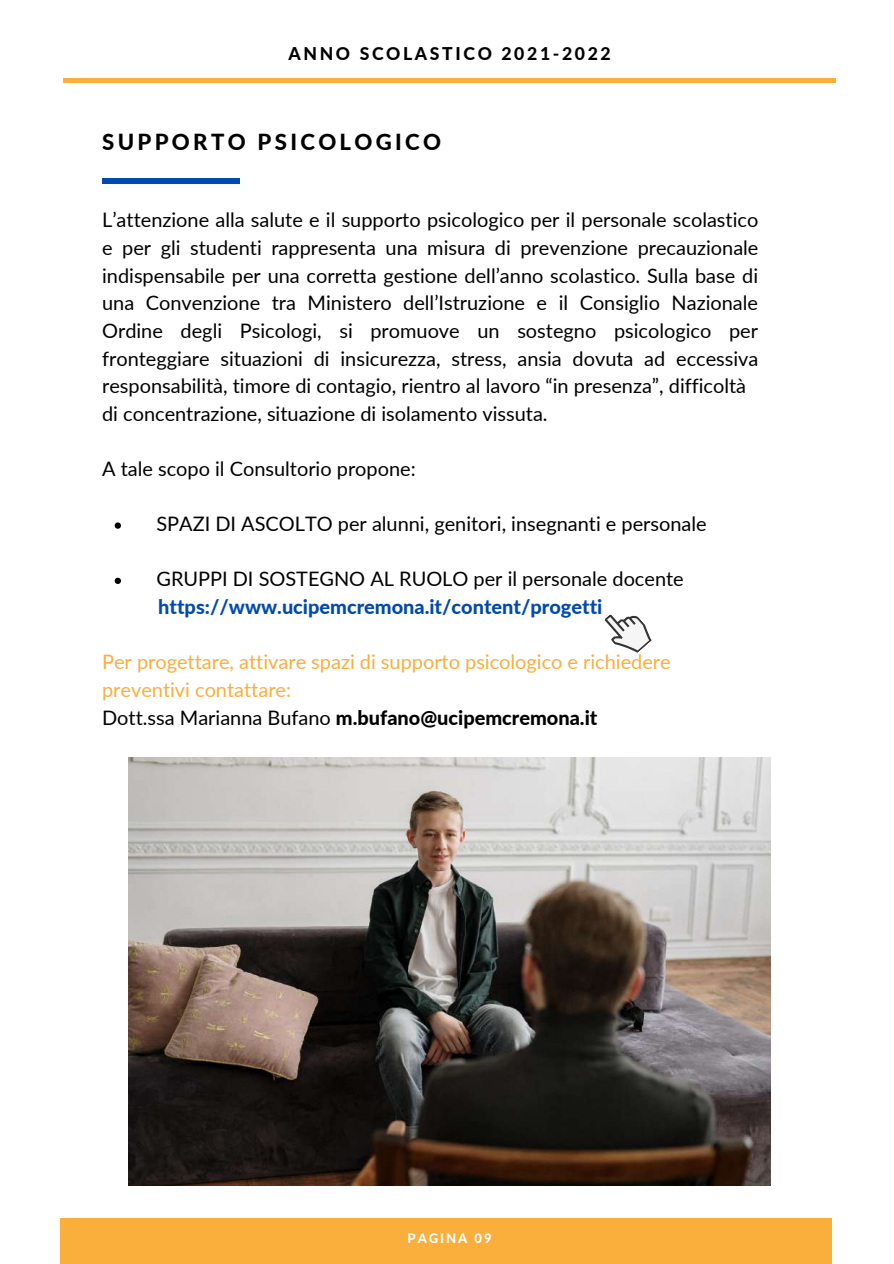
<style>
.page{position:relative;width:894px;height:1264px;background:#fff}
.page>*{position:absolute;margin:0;border:0;box-sizing:border-box;transform-origin:0 0}
.t1{font:800 22.2px "Lato";letter-spacing:.15em;color:#000}
.t2{font:19.95px/27.6px "Lato";color:#000}
.t3{font:19.95px/27.6px "Lato";color:#faae3c}
.t4{font:800 19.95px "Lato";color:#004aad}
.t5{font:800 17.55px "Lato";letter-spacing:.15em;color:#000}
.t6{font:800 13.05px "Lato";letter-spacing:.15em;color:#fff}
.s1{color:#000}
.s2{font-weight:800;color:#000}
</style>
<div class="page">
<hr style="left:63px;top:79px;width:772px;height:3px;background:#faae3c">
<div style="left:60px;top:1218px;width:771px;height:45px;background:#faae3c"></div>
<svg style="left:115px;top:522px;width:6px;height:6px"></svg>
<svg style="left:115px;top:577px;width:6px;height:7px"></svg>
<hr style="left:102px;top:179px;width:137px;height:4px;background:#004aad">
<img style="left:128px;top:757px;width:642px;height:428px">
<svg style="left:605px;top:614px;width:47px;height:39px"></svg>
<p class="t5" style="left:288px;top:42px;width:324px">ANNO SCOLASTICO 2021-2022</p>
<p class="t1" style="left:102px;top:128px;width:340px">SUPPORTO PSICOLOGICO</p>
<p class="t2" style="left:102px;top:206px;width:657px">L’attenzione alla salute e il supporto psicologico per il personale scolastico e per gli studenti rappresenta una misura di prevenzione precauzionale indispensabile per una corretta gestione dell’anno scolastico. Sulla base di una Convenzione tra Ministero dell’Istruzione e il Consiglio Nazionale Ordine degli Psicologi, si promuove un sostegno psicologico per fronteggiare situazioni di insicurezza, stress, ansia dovuta ad eccessiva responsabilità, timore di contagio, rientro al lavoro “in presenza”, difficoltà di concentrazione, situazione di isolamento vissuta.</p>
<p class="t2" style="left:102px;top:454px;width:315px">A tale scopo il Consultorio propone:</p>
<p class="t2" style="left:156px;top:509px;width:551px">SPAZI DI ASCOLTO per alunni, genitori, insegnanti e personale</p>
<p class="t2" style="left:156px;top:565px;width:528px">GRUPPI DI SOSTEGNO AL RUOLO per il personale docente</p>
<p class="t4" style="left:158px;top:594px;width:445px">https://www.ucipemcremona.it/content/progetti</p>
<p class="t3" style="left:102px;top:647px;width:570px">Per progettare, attivare spazi di supporto psicologico e richiedere preventivi contattare:<br><span class="s1">Dott.ssa Marianna Bufano</span> <span class="s2">m.bufano@ucipemcremona.it</span></p>
<p class="t6" style="left:407px;top:1230px;width:86px">PAGINA 09</p>
</div>
